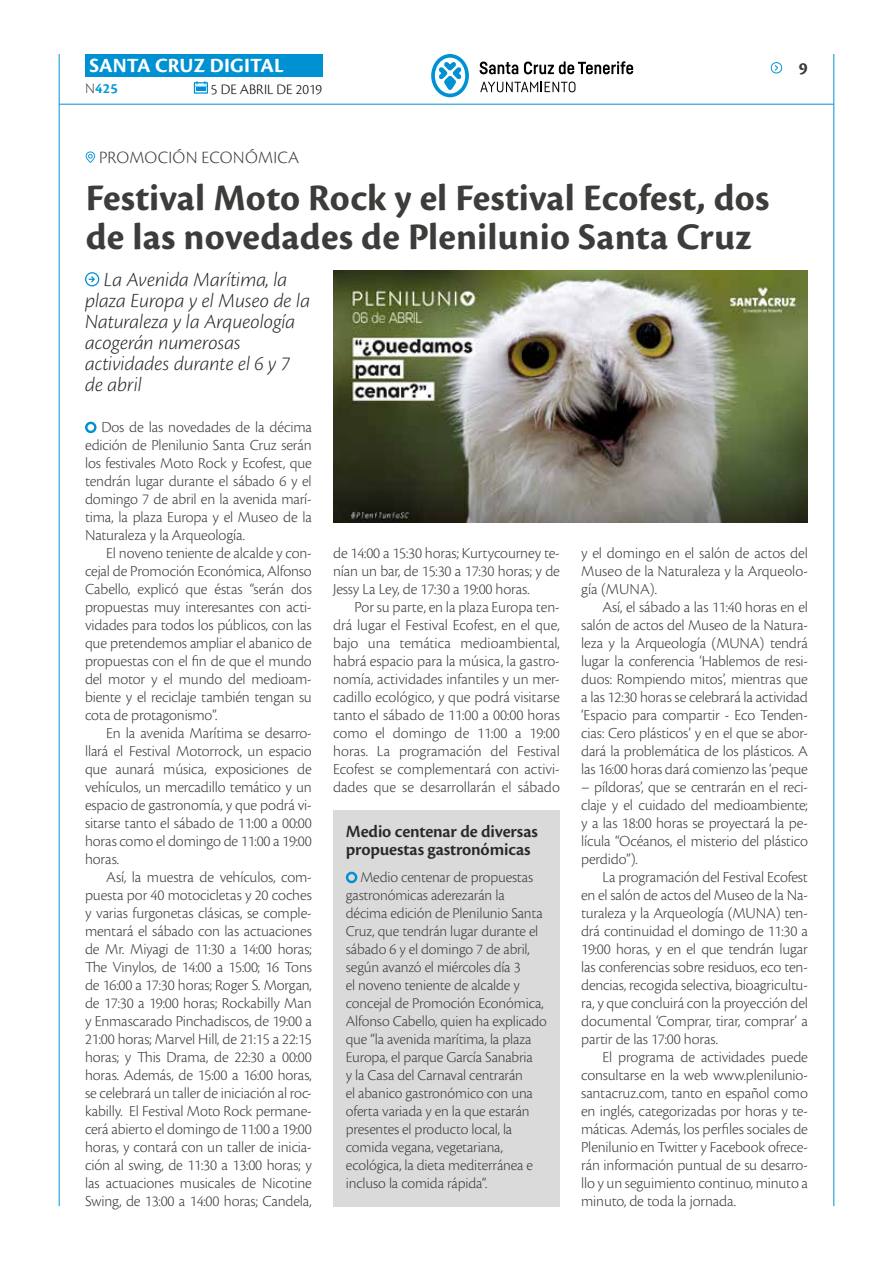
<style>
.page{position:relative;width:893px;height:1263px;background:#fff}
.page>*{position:absolute;margin:0;border:0;box-sizing:border-box;transform-origin:0 0}
.t1{font:700 39px/39px "Cronos Pro";letter-spacing:.005em;color:#3c3c3b}
.t2{font:italic 300 21px/21px "Cronos Pro";letter-spacing:-.005em;color:#282827}
.t3{font:700 21px "Cronos Pro";letter-spacing:.005em;color:#fff}
.t4{font:600 18px/18px "Cronos Pro";letter-spacing:-.01em;color:#282827}
.t5{font:300 18px "Cronos Pro";letter-spacing:.01em;color:#3c3c3b}
.t6{font:700 18px "Cronos Pro";color:#3c3c3b}
.t7{font:300 15.9px/18px "Cronos Pro";letter-spacing:-.01em;color:#3c3c3b;text-align:justify}
.t8{font:300 15.6px/18px "Cronos Pro";letter-spacing:-.01em;color:#3c3c3b}
.t9{font:300 15px "Cronos Pro";letter-spacing:.005em;color:#000}
.t10{font:700 15px "Cronos Pro";color:#079bd8}
.s1{font-weight:300;color:#3c3c3b}
</style>
<div class="page">
<hr style="left:59px;top:104px;width:775px;height:1px;background:#0091d3">
<div style="left:85px;top:54px;width:238px;height:23px;background:#0091d3"></div>
<svg style="left:194px;top:81px;width:14px;height:13px"></svg>
<hr style="left:59px;top:54px;width:1px;height:1152px;background:#0091d3">
<hr style="left:833px;top:54px;width:1px;height:1152px;background:#0091d3">
<svg style="left:771px;top:62px;width:12px;height:11px"></svg>
<svg style="left:431px;top:54px;width:38px;height:43px"></svg>
<svg style="left:480px;top:62px;width:38px;height:12px"></svg>
<svg style="left:524px;top:61px;width:109px;height:13px"></svg>
<svg style="left:480px;top:82px;width:95px;height:10px"></svg>
<svg style="left:85px;top:421px;width:12px;height:13px"></svg>
<svg style="left:86px;top:151px;width:9px;height:12px"></svg>
<svg style="left:85px;top:272px;width:14px;height:14px"></svg>
<img style="left:333px;top:270px;width:475px;height:252px">
<div style="left:333px;top:810px;width:227px;height:396px;background:#dadada"></div>
<svg style="left:345px;top:871px;width:13px;height:13px"></svg>
<h2 class="t3" style="left:89px;top:53px;width:196px">SANTA CRUZ DIGITAL</h2>
<p class="t10" style="left:85px;top:80px;width:34px"><span class="s1">N</span>425</p>
<p class="t9" style="left:211px;top:80px;width:113px">5 DE ABRIL DE 2019</p>
<p class="t5" style="left:99px;top:147px;width:202px">PROMOCIÓN ECONÓMICA</p>
<h1 class="t1" style="left:86px;top:179px;width:685px">Festival Moto Rock y el Festival Ecofest, dos de las novedades de Plenilunio Santa Cruz</h1>
<h2 class="t2" style="left:85px;top:269px;width:227px;text-indent:19px">La Avenida Marítima, la plaza Europa y el Museo de la<br>Naturaleza y la Arqueología acogerán numerosas actividades durante el 6 y 7 de abril</h2>
<p class="t6" style="left:799px;top:58px;width:10px">9</p>
<p class="t7" style="left:85px;top:418px;width:228px;text-indent:16px">Dos de las novedades de la décima edición de Plenilunio Santa Cruz serán los festivales Moto Rock y Ecofest, que tendrán lugar durante el sábado 6 y el domingo 7 de abril en la avenida marí&shy;tima, la plaza Europa y el Museo de la Naturaleza y la Arqueología.</p>
<p class="t7" style="left:85px;top:544px;width:228px;text-indent:21px">El noveno teniente de alcalde y con&shy;cejal de Promoción Económica, Alfonso Cabello, explicó que éstas “serán dos propuestas muy interesantes con acti&shy;vidades para todos los públicos, con las que pretendemos ampliar el abanico de propuestas con el fin de que el mundo del motor y el mundo del medioam&shy;biente y el reciclaje también tengan su cota de protagonismo”.</p>
<p class="t7" style="left:85px;top:724px;width:228px;text-indent:21px">En la avenida Marítima se desarro&shy;llará el Festival Motorrock, un espacio que aunará música, exposiciones de vehículos, un mercadillo temático y un espacio de gastronomía, y que podrá vi&shy;sitarse tanto el sábado de 11:00 a 00:00 horas como el domingo de 11:00 a 19:00 horas.</p>
<p class="t7" style="left:85px;top:868px;width:228px;text-indent:21px">Así, la muestra de vehículos, com&shy;puesta por 40 motocicletas y 20 coches y varias furgonetas clásicas, se comple&shy;mentará el sábado con las actuaciones de Mr. Miyagi de 11:30 a 14:00 horas; The Vinylos, de 14:00 a 15:00; 16 Tons de 16:00 a 17:30 horas; Roger S. Morgan, de 17:30 a 19:00 horas; Rockabilly Man y Enmascarado Pinchadiscos, de 19:00 a 21:00 horas; Marvel Hill, de 21:15 a 22:15 horas; y This Drama, de 22:30 a 00:00 horas. Además, de 15:00 a 16:00 horas, se celebrará un taller de iniciación al roc&shy;kabilly. El Festival Moto Rock permane&shy;cerá abierto el domingo de 11:00 a 19:00 horas, y contará con un taller de inicia&shy;ción al swing, de 11:30 a 13:00 horas; y las actuaciones musicales de Nicotine Swing, de 13:00 a 14:00 horas; Candela,</p>
<p class="t7" style="left:333px;top:544px;width:228px">de 14:00 a 15:30 horas; Kurtycourney te&shy;nían un bar, de 15:30 a 17:30 horas; y de Jessy La Ley, de 17:30 a 19:00 horas.</p>
<p class="t7" style="left:333px;top:598px;width:228px;text-indent:21px">Por su parte, en la plaza Europa ten&shy;drá lugar el Festival Ecofest, en el que, bajo una temática medioambiental, habrá espacio para la música, la gastro&shy;nomía, actividades infantiles y un mer&shy;cadillo ecológico, y que podrá visitarse tanto el sábado de 11:00 a 00:00 horas como el domingo de 11:00 a 19:00 horas. La programación del Festival Ecofest se complementará con activi&shy;dades que se desarrollarán el sábado</p>
<p class="t4" style="left:346px;top:822px;width:194px">Medio centenar de diversas propuestas gastronómicas</p>
<p class="t8" style="left:346px;top:868px;width:203px;text-indent:15px">Medio centenar de propuestas gastronómicas aderezarán la décima edición de Plenilunio Santa<br>Cruz, que tendrán lugar durante el sábado 6 y el domingo 7 de abril, según avanzó el miércoles día 3<br>el noveno teniente de alcalde y concejal de Promoción Económica,<br>Alfonso Cabello, quien ha explicado que “la avenida marítima, la plaza<br>Europa, el parque García Sanabria<br>y la Casa del Carnaval centrarán<br>el abanico gastronómico con una oferta variada y en la que estarán presentes el producto local, la comida vegana, vegetariana, ecológica, la dieta mediterránea e incluso la comida rápida”.</p>
<p class="t7" style="left:581px;top:544px;width:228px">y el domingo en el salón de actos del Museo de la Naturaleza y la Arqueolo&shy;gía (MUNA).</p>
<p class="t7" style="left:581px;top:598px;width:228px;text-indent:21px">Así, el sábado a las 11:40 horas en el salón de actos del Museo de la Natura&shy;leza y la Arqueología (MUNA) tendrá lugar la conferencia ‘Hablemos de resi&shy;duos: Rompiendo mitos’, mientras que a las 12:30 horas se celebrará la actividad ‘Espacio para compartir - Eco Tenden&shy;cias: Cero plásticos’ y en el que se abor&shy;dará la problemática de los plásticos. A las 16:00 horas dará comienzo las ‘peque</p>
<p class="t7" style="left:581px;top:778px;width:228px">– píldoras’, que se centrarán en el reci&shy;claje y el cuidado del medioambiente; y a las 18:00 horas se proyectará la pe&shy;lícula “Océanos, el misterio del plástico perdido”).</p>
<p class="t7" style="left:581px;top:868px;width:228px;text-indent:21px">La programación del Festival Ecofest en el salón de actos del Museo de la Na&shy;turaleza y la Arqueología (MUNA) ten&shy;drá continuidad el domingo de 11:30 a 19:00 horas, y en el que tendrán lugar las conferencias sobre residuos, eco ten&shy;dencias, recogida selectiva, bioagricultu&shy;ra, y que concluirá con la proyección del documental ‘Comprar, tirar, comprar’ a partir de las 17:00 horas.</p>
<p class="t7" style="left:581px;top:1048px;width:228px;text-indent:21px">El programa de actividades puede consultarse en la web www.plenilunio&shy;santacruz.com, tanto en español como en inglés, categorizadas por horas y te&shy;máticas. Además, los perfiles sociales de Plenilunio en Twitter y Facebook ofrece&shy;rán información puntual de su desarro&shy;llo y un seguimiento continuo, minuto a minuto, de toda la jornada.</p>
</div>
